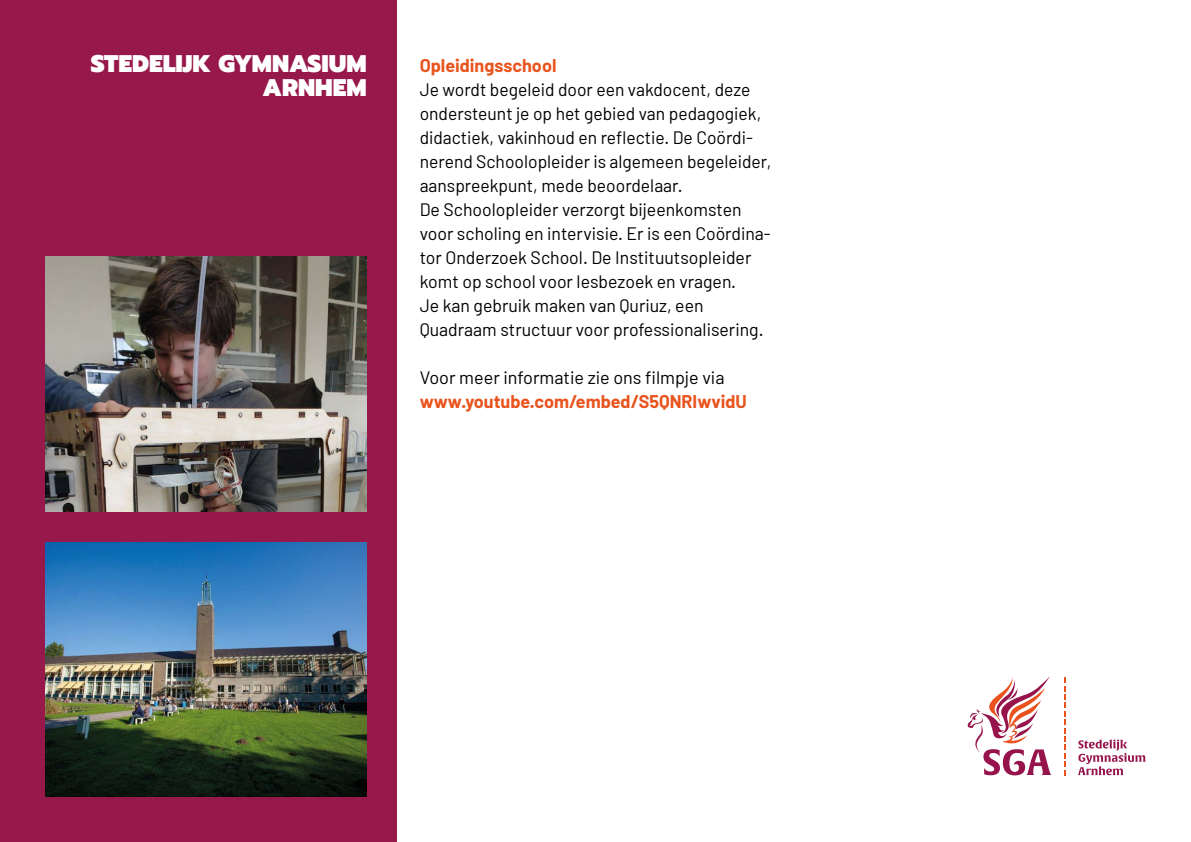
<style>
.page{position:relative;width:1191px;height:842px;background:#fff}
.page>*{position:absolute;margin:0;border:0;box-sizing:border-box;transform-origin:0 0}
.t1{font:900 24px/24px "Prompt";color:#fff;text-align:right}
.t2{font:18px/24px "Barlow";color:#000}
.t3{font:700 18px "Barlow";color:#e9531d}
</style>
<div class="page">
<div style="left:0;top:0;width:397px;height:842px;background:#97194b"></div>
<img style="left:45px;top:257px;width:322px;height:254px">
<svg style="left:1078px;top:739px;width:67px;height:36px"></svg>
<svg style="left:1064px;top:678px;width:1px;height:97px"></svg>
<svg style="left:967px;top:676px;width:84px;height:99px"></svg>
<img style="left:45px;top:542px;width:322px;height:255px">
<h1 class="t1" style="left:91px;top:52px;width:277px">STEDELIJK GYMNASIUM<br>ARNHEM</h1>
<p class="t3" style="left:420px;top:54px;width:138px">Opleidingsschool</p>
<p class="t2" style="left:420px;top:77px;width:353px">Je wordt begeleid door een vakdocent, deze ondersteunt je op het gebied van pedagogiek, didactiek, vakinhoud en reflectie. De Coördi&shy;nerend Schoolopleider is algemeen begeleider, aanspreekpunt, mede beoordelaar.<br>De Schoolopleider verzorgt bijeenkomsten voor scholing en intervisie. Er is een Coördina&shy;tor Onderzoek School. De Instituutsopleider komt op school voor lesbezoek en vragen.<br>Je kan gebruik maken van Quriuz, een Quadraam structuur voor professionalisering.</p>
<p class="t2" style="left:420px;top:365px;width:306px">Voor meer informatie zie ons filmpje via</p>
<p class="t3" style="left:420px;top:390px;width:329px">www.youtube.com/embed/S5QNRIwvidU</p>
</div>
